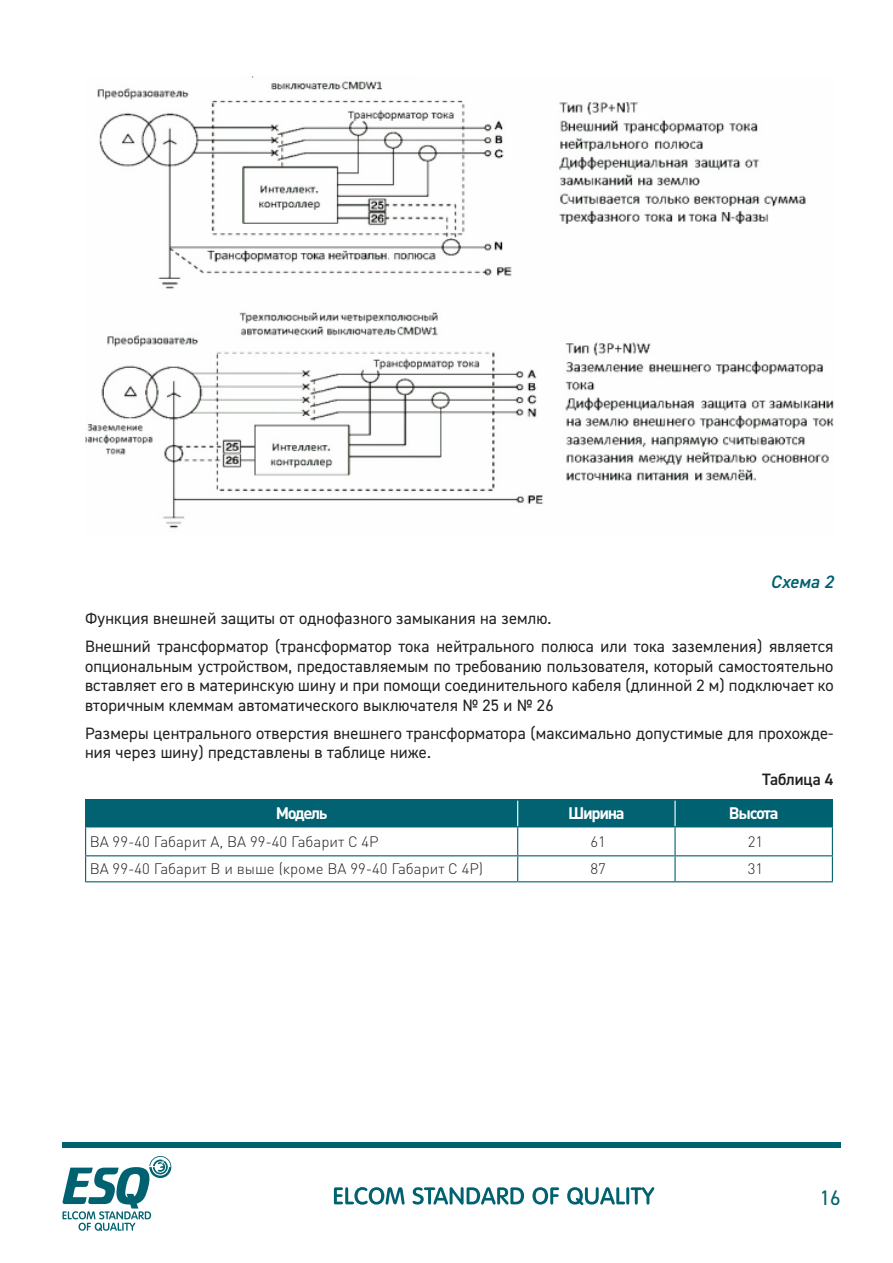
<style>
.page{position:relative;width:893px;height:1263px;background:#fff}
.page>*{position:absolute;margin:0;border:0;box-sizing:border-box;transform-origin:0 0}
.t1{font:21px "DIN2014";color:#006270}
.Рисунок{font:italic 600 18px "DIN2014";letter-spacing:.01em;color:#006270}
.Основной_текст{font:16.5px/19.5px "DIN2014";letter-spacing:.01em;color:#231f20;text-align:justify}
.t2{font:700 16.5px "DIN Pro";letter-spacing:-.08em;color:#fff}
.Таблица_заголовок{font:600 16.5px "DIN2014";color:#231f20}
.t3{font:300 15px "DIN Pro";color:#231f20}
</style>
<div class="page">
<div style="left:63px;top:1142px;width:778px;height:5px;background:#006270"></div>
<svg style="left:334px;top:1187px;width:71px;height:18px"></svg>
<svg style="left:413px;top:1187px;width:111px;height:17px"></svg>
<svg style="left:532px;top:1187px;width:27px;height:17px"></svg>
<svg style="left:567px;top:1187px;width:87px;height:18px"></svg>
<svg style="left:62px;top:1156px;width:109px;height:75px"></svg>
<div style="left:86px;top:800px;width:432px;height:27px;background:#026272"></div>
<div style="left:518px;top:800px;width:157px;height:27px;background:#026272"></div>
<div style="left:675px;top:800px;width:157px;height:27px;background:#006171"></div>
<hr style="left:674px;top:800px;width:2px;height:26px;background:#fff">
<hr style="left:518px;top:881px;width:157px;height:1px;background:#006270">
<hr style="left:85px;top:799px;width:433px;height:1px;background:#006270">
<hr style="left:518px;top:799px;width:157px;height:1px;background:#006270">
<hr style="left:674px;top:827px;width:2px;height:28px;background:#006270">
<hr style="left:85px;top:881px;width:433px;height:1px;background:#006270">
<svg style="left:517px;top:800px;width:1px;height:81px"></svg>
<hr style="left:518px;top:855px;width:157px;height:1px;background:#006270">
<hr style="left:674px;top:856px;width:2px;height:25px;background:#006270">
<hr style="left:675px;top:881px;width:158px;height:1px;background:#006270">
<hr style="left:675px;top:799px;width:158px;height:1px;background:#006270">
<svg style="left:85px;top:800px;width:1px;height:81px"></svg>
<hr style="left:85px;top:855px;width:433px;height:1px;background:#006270">
<hr style="left:675px;top:855px;width:158px;height:1px;background:#006270">
<svg style="left:832px;top:800px;width:1px;height:81px"></svg>
<img style="left:85px;top:77px;width:748px;height:452px">
<p class="Рисунок" style="left:771px;top:570px;width:64px">Схема 2</p>
<p class="Основной_текст" style="left:85px;top:608px;width:466px">Функция внешней защиты от однофазного замыкания на землю.</p>
<p class="Основной_текст" style="left:85px;top:636px;width:750px">Внешний трансформатор (трансформатор тока нейтрального полюса или тока заземления) является опциональным устройством, предоставляемым по требованию пользователя, который самостоятельно вставляет его в материнскую шину и при помощи соединительного кабеля (длинной 2 м) подключает ко вторичным клеммам автоматического выключателя № 25 и № 26</p>
<p class="Основной_текст" style="left:85px;top:723px;width:750px">Размеры центрального отверстия внешнего трансформатора (максимально допустимые для прохожде&shy;ния через шину) представлены в таблице ниже.</p>
<p class="Таблица_заголовок" style="left:762px;top:768px;width:73px">Таблица 4</p>
<p class="t2" style="left:276px;top:799px;width:53px">Модель</p>
<p class="t2" style="left:568px;top:799px;width:58px">Ширина</p>
<p class="t2" style="left:729px;top:799px;width:51px">Высота</p>
<p class="t3" style="left:90px;top:830px;width:290px">ВА 99-40 Габарит А, ВА 99-40 Габарит C 4P</p>
<p class="t3" style="left:590px;top:830px;width:17px">61</p>
<p class="t3" style="left:748px;top:830px;width:17px">21</p>
<p class="t3" style="left:90px;top:857px;width:395px">ВА 99-40 Габарит B и выше (кроме ВА 99-40 Габарит С 4P)</p>
<p class="t3" style="left:590px;top:857px;width:17px">87</p>
<p class="t3" style="left:748px;top:857px;width:17px">31</p>
<p class="t1" style="left:820px;top:1185px;width:22px">16</p>
</div>
